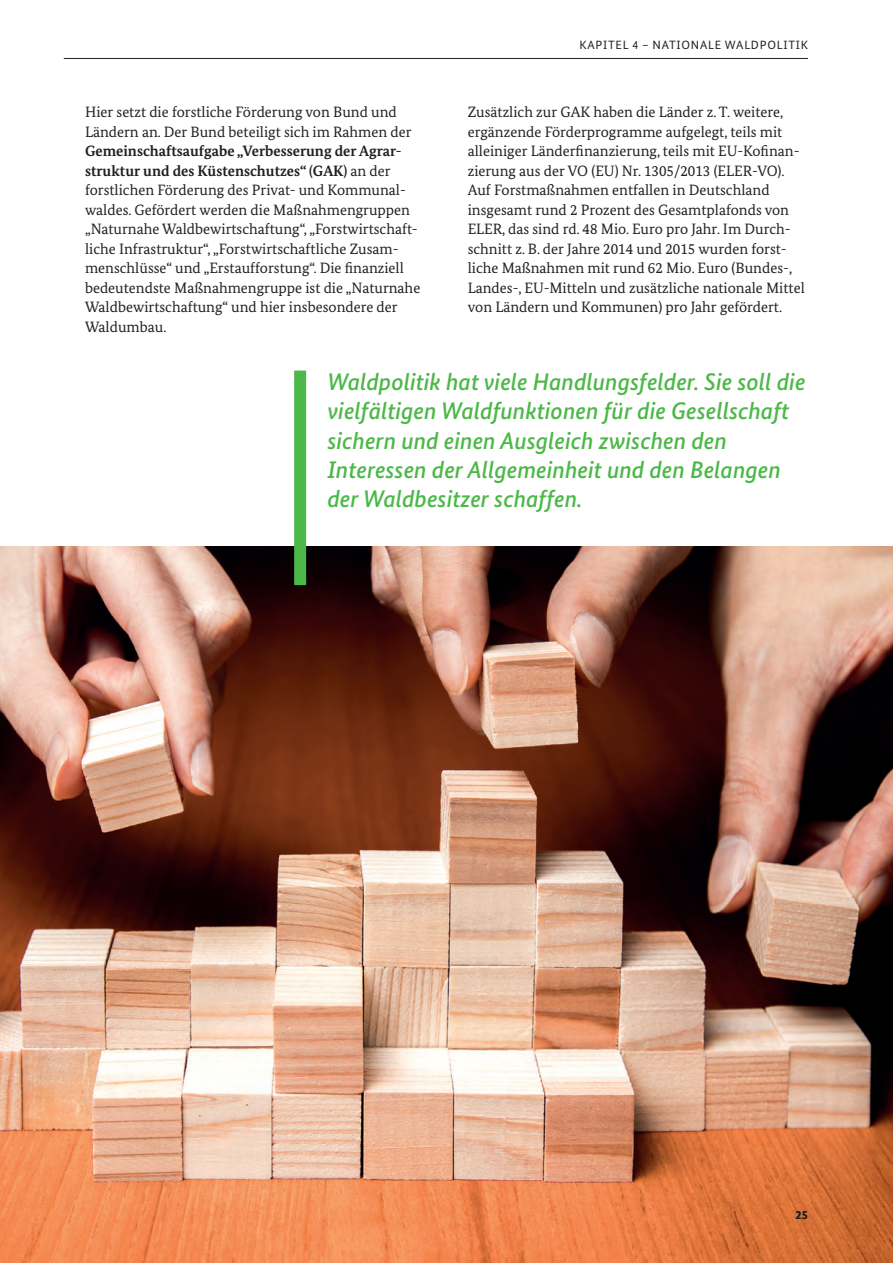
<style>
.page{position:relative;width:893px;height:1263px;background:#fff}
.page>*{position:absolute;margin:0;border:0;box-sizing:border-box;transform-origin:0 0}
.t1{font:italic 500 24px/29.2px "Bundes Sans";color:#4cb848}
.t2{font:15px/19.5px "Bundes Serif";color:#231f20}
.t3{font:12px "Bundes Sans";letter-spacing:.06em;color:#231f20}
.t4{font:700 12px "Bundes Sans";color:#231f20}
.s1{font-weight:700}
</style>
<div class="page">
<hr style="left:64px;top:58px;width:744px;height:1px;background:#231f20">
<img style="left:0;top:546px;width:893px;height:717px">
<div style="left:294px;top:371px;width:12px;height:214px;background:#4cb848"></div>
<p class="t2" style="left:85px;top:102px;width:328px">Hier setzt die forstliche Förderung von Bund und<br>Ländern an. Der Bund beteiligt sich im Rahmen der</p>
<p class="t2" style="left:85px;top:141px;width:337px"><span class="s1">Gemeinschaftsaufgabe „Verbesserung der Agrar&shy;struktur und des Küstenschutzes“ (GAK)</span> an der forstlichen Förderung des Privat- und Kommunal&shy;waldes. Gefördert werden die Maßnahmengruppen „Naturnahe Waldbewirtschaftung“, „Forstwirtschaft&shy;liche Infrastruktur“, „Forstwirtschaftliche Zusam&shy;menschlüsse“ und „Erstaufforstung“. Die finanziell bedeutendste Maßnahmengruppe ist die „Naturnahe Waldbewirtschaftung“ und hier insbesondere der Waldumbau.</p>
<p class="t3" style="left:579px;top:37px;width:230px">KAPITEL 4 – NATIONALE WALDPOLITIK</p>
<p class="t2" style="left:468px;top:102px;width:339px">Zusätzlich zur GAK haben die Länder z. T. weitere, ergänzende Förderprogramme aufgelegt, teils mit alleiniger Länderfinanzierung, teils mit EU-Kofinan&shy;zierung aus der VO (EU) Nr. 1305/2013 (ELER-VO).<br>Auf Forstmaßnahmen entfallen in Deutschland insgesamt rund 2 Prozent des Gesamtplafonds von ELER, das sind rd. 48 Mio. Euro pro Jahr. Im Durch&shy;schnitt z. B. der Jahre 2014 und 2015 wurden forst&shy;liche Maßnahmen mit rund 62 Mio. Euro (Bundes-, Landes-, EU-Mitteln und zusätzliche nationale Mittel von Ländern und Kommunen) pro Jahr gefördert.</p>
<h1 class="t1" style="left:327px;top:367px;width:480px">Waldpolitik hat viele Handlungsfelder. Sie soll die vielfältigen Waldfunktionen für die Gesellschaft sichern und einen Ausgleich zwischen den Interessen der Allgemeinheit und den Belangen der Waldbesitzer schaffen.</h1>
<p class="t4" style="left:795px;top:1207px;width:14px">25</p>
</div>
